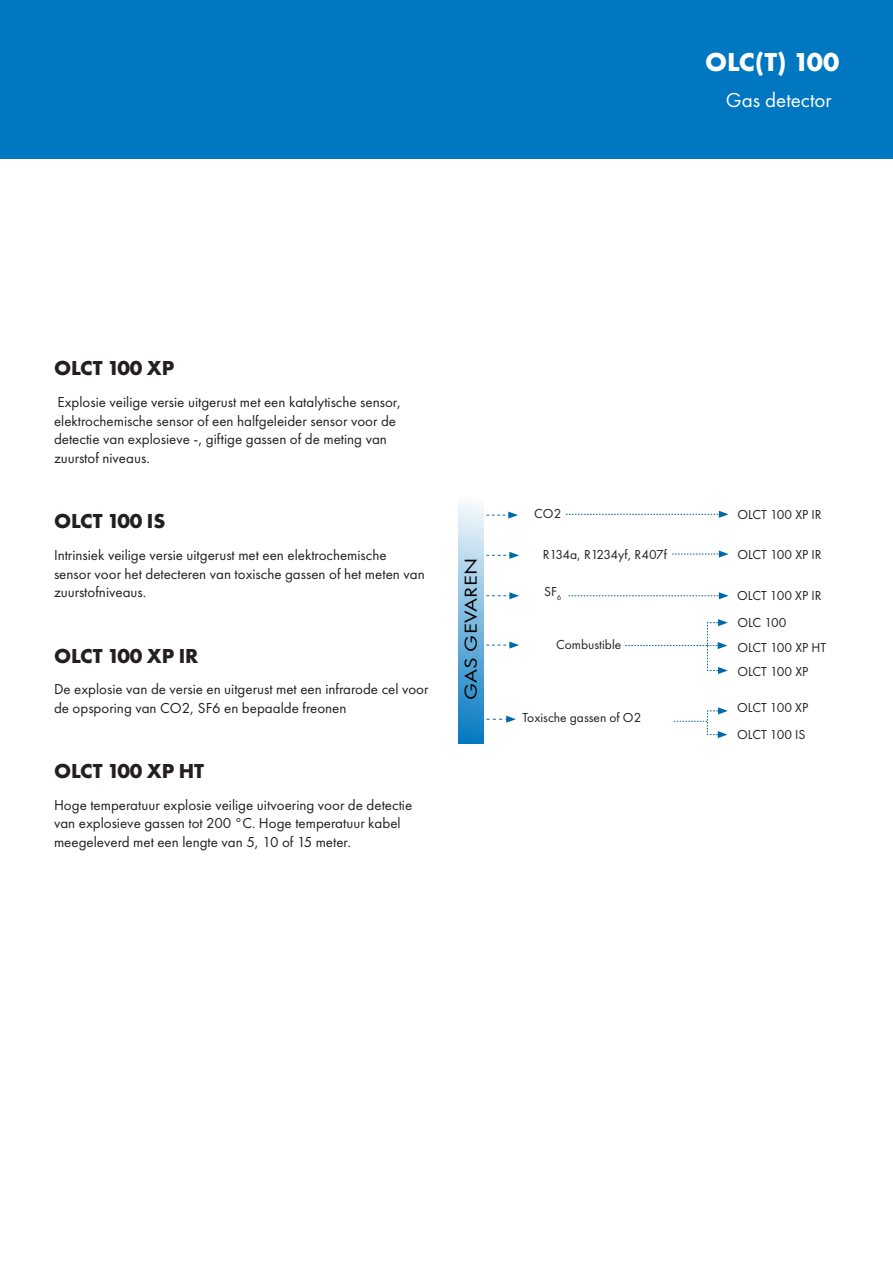
<style>
.page{position:relative;width:893px;height:1263px;background:#fff}
.page>*{position:absolute;margin:0;border:0;box-sizing:border-box;transform-origin:0 0}
.t1{font:700 27px "Futura PT";letter-spacing:-.02em;color:#fff}
.t2{font:700 21px "Futura PT";letter-spacing:-.005em;color:#231f20}
.t3{font:21px "Futura PT";color:#fff}
.Sub_Heads_3{font:18px "Futura PT";letter-spacing:.01em;color:#000;scale:1.25 1}
.t4{font:15px/18.8px "Futura PT";color:#231f20}
.t5{font:13.5px "Futura PT";color:#231f20}
</style>
<div class="page">
<div style="left:0;top:0;width:893px;height:158px;background:#0077c0"></div>
<div style="left:458px;top:497px;width:25px;height:246px;background:linear-gradient(to bottom,#fbfcfd,#0579c1)"></div>
<svg style="left:486px;top:716px;width:30px;height:7px"></svg>
<svg style="left:674px;top:707px;width:54px;height:31px"></svg>
<svg style="left:486px;top:641px;width:33px;height:8px"></svg>
<svg style="left:625px;top:619px;width:103px;height:55px"></svg>
<svg style="left:486px;top:512px;width:32px;height:7px"></svg>
<svg style="left:566px;top:511px;width:163px;height:7px"></svg>
<svg style="left:486px;top:592px;width:33px;height:7px"></svg>
<svg style="left:486px;top:552px;width:33px;height:7px"></svg>
<svg style="left:569px;top:592px;width:160px;height:7px"></svg>
<svg style="left:672px;top:550px;width:57px;height:8px"></svg>
<p class="t1" style="left:705px;top:44px;width:135px">OLC(T) 100</p>
<p class="t3" style="left:726px;top:87px;width:107px">Gas detector</p>
<p class="t2" style="left:54px;top:355px;width:122px">OLCT 100 XP</p>
<p class="t4" style="left:54px;top:392px;width:349px">Explosie veilige versie uitgerust met een katalytische sensor, elektrochemische sensor of een halfgeleider sensor voor de detectie van explosieve -, giftige gassen of de meting van zuurstof niveaus.</p>
<p class="t2" style="left:54px;top:508px;width:113px">OLCT 100 IS</p>
<p class="t4" style="left:54px;top:545px;width:372px">Intrinsiek veilige versie uitgerust met een elektrochemische sensor voor het detecteren van toxische gassen of het meten van zuurstofniveaus.</p>
<p class="t2" style="left:54px;top:642px;width:146px">OLCT 100 XP IR</p>
<p class="t4" style="left:54px;top:680px;width:376px">De explosie van de versie en uitgerust met een infrarode cel voor de opsporing van CO2, SF6 en bepaalde freonen</p>
<p class="t2" style="left:54px;top:758px;width:151px">OLCT 100 XP HT</p>
<p class="t4" style="left:54px;top:795px;width:360px">Hoge temperatuur explosie veilige uitvoering voor de detectie van explosieve gassen tot 200 °C. Hoge temperatuur kabel meegeleverd met een lengte van 5, 10 of 15 meter.</p>
<p class="Sub_Heads_3" style="left:460px;top:700px;width:115px;rotate:-90deg">GAS GEVAREN</p>
<p class="t5" style="left:534px;top:505px;width:29px">CO2</p>
<p class="t5" style="left:737px;top:506px;width:86px">OLCT 100 XP IR</p>
<p class="t5" style="left:543px;top:547px;width:126px">R134a, R1234yf, R407f</p>
<p class="t5" style="left:737px;top:547px;width:86px">OLCT 100 XP IR</p>
<p class="t5" style="left:544px;top:583px;width:19px">SF<sub>6</sub></p>
<p class="t5" style="left:737px;top:587px;width:86px">OLCT 100 XP IR</p>
<p class="t5" style="left:556px;top:637px;width:67px">Combustible</p>
<p class="t5" style="left:523px;top:709px;width:120px">Toxische gassen of O2</p>
<p class="t5" style="left:737px;top:614px;width:51px">OLC 100</p>
<p class="t5" style="left:737px;top:639px;width:90px">OLCT 100 XP HT</p>
<p class="t5" style="left:737px;top:664px;width:72px">OLCT 100 XP</p>
<p class="t5" style="left:737px;top:699px;width:72px">OLCT 100 XP</p>
<p class="t5" style="left:737px;top:727px;width:70px">OLCT 100 IS</p>
</div>
